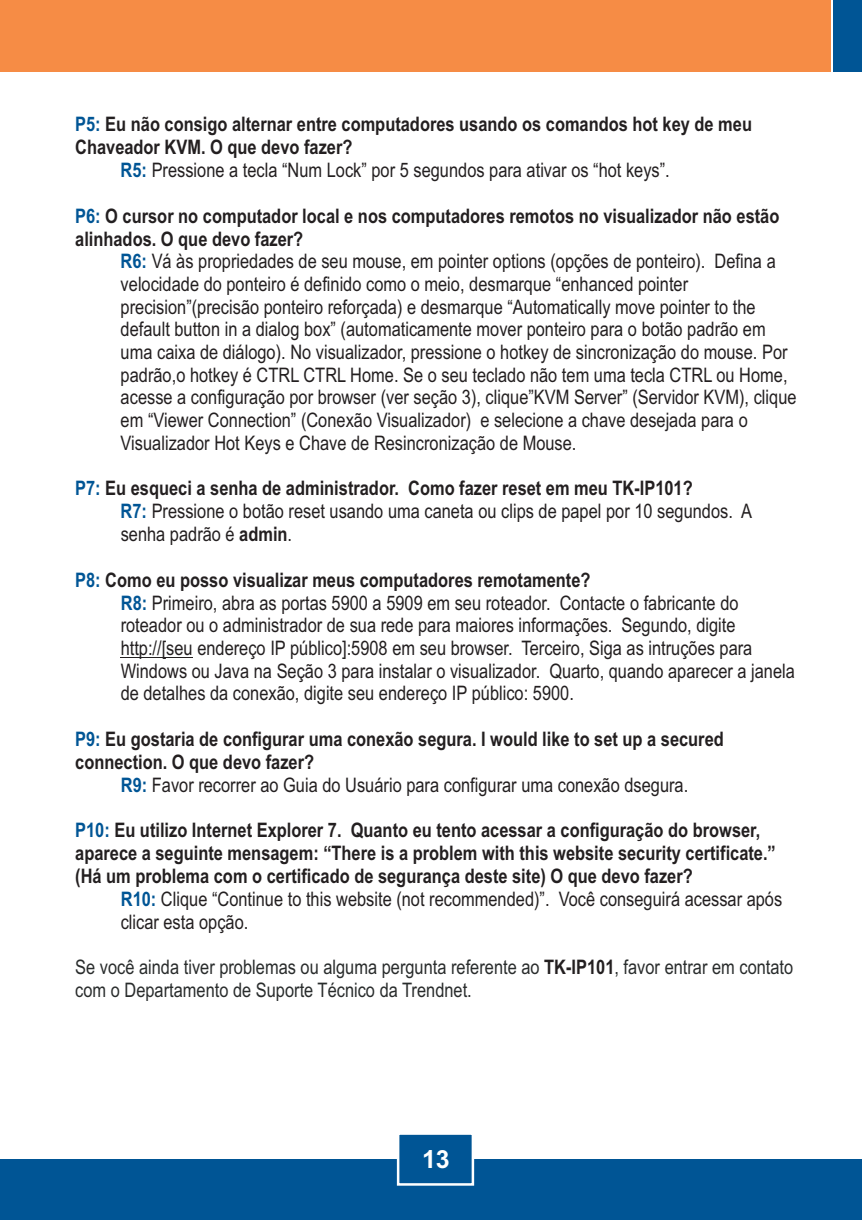
<style>
.page{position:relative;width:862px;height:1220px;background:#fff}
.page>*{position:absolute;margin:0;border:0;box-sizing:border-box;transform-origin:0 0}
.t1{font:700 25px "Arial";color:#fff}
.t2{font:20px/22.8px "Arial Narrow";color:#231f20}
.t3{font:700 20px/22.8px "Arial Narrow";color:#231f20}
.t4{font:20px/22.8px "Arial Narrow";color:#292c2c}
.s1{color:#005595}
.s2{font-weight:700;color:#005595}
.s3{font-weight:700}
.s4{font-weight:700;color:#231f20}
</style>
<div class="page">
<div style="left:0;top:1159px;width:861px;height:61px;background:#005595"></div>
<div style="left:0;top:0;width:830px;height:72px;background:#f68c45"></div>
<div style="left:832px;top:0;width:29px;height:72px;background:#005595"></div>
<svg style="left:396px;top:1134px;width:79px;height:52px"></svg>
<hr style="left:121px;top:656px;width:72px;height:1px;background:#231f20">
<p class="t3" style="left:75px;top:115px;width:678px"><span class="s1">P5:</span> Eu não consigo alternar entre computadores usando os comandos hot key de meu</p>
<p class="t2" style="left:121px;top:161px;width:550px"><span class="s2">R5:</span> Pressione a tecla “Num Lock” por 5 segundos para ativar os “hot keys”.</p>
<p class="t3" style="left:75px;top:206px;width:705px"><span class="s1">P6:</span> O cursor no computador local e nos computadores remotos no visualizador não estão</p>
<p class="t2" style="left:121px;top:252px;width:656px"><span class="s2">R6:</span> Vá às propriedades de seu mouse, em pointer options (opções de ponteiro). Defina a</p>
<p class="t3" style="left:75px;top:138px;width:279px">Chaveador KVM. O que devo fazer?</p>
<p class="t3" style="left:75px;top:229px;width:229px">alinhados. O que devo fazer?</p>
<p class="t2" style="left:121px;top:274px;width:677px">velocidade do ponteiro é definido como o meio, desmarque “enhanced pointer precision”(precisão ponteiro reforçada) e desmarque “Automatically move pointer to the default button in a dialog box” (automaticamente mover ponteiro para o botão padrão em uma caixa de diálogo). No visualizador, pressione o hotkey de sincronização do mouse. Por padrão,o hotkey é CTRL CTRL Home. Se o seu teclado não tem uma tecla CTRL ou Home, acesse a configuração por browser (ver seção 3), clique”KVM Server” (Servidor KVM), clique em “Viewer Connection” (Conexão Visualizador) e selecione a chave desejada para o Visualizador Hot Keys e Chave de Resincronização de Mouse.</p>
<p class="t2" style="left:121px;top:478px;width:632px;text-indent:-45px"><span class="s2">P7:</span> <span class="s3">Eu esqueci a senha de administrador. Como fazer reset em meu TK-IP101?<br></span><span class="s2">R7:</span> Pressione o botão reset usando uma caneta ou clips de papel por 10 segundos. A</p>
<p class="t2" style="left:121px;top:524px;width:173px">senha padrão é <span class="s3">admin</span>.</p>
<p class="t2" style="left:121px;top:570px;width:675px;text-indent:-45px"><span class="s2">P8:</span> <span class="s3">Como eu posso visualizar meus computadores remotamente?<br></span><span class="s2">R8:</span> Primeiro, abra as portas 5900 a 5909 em seu roteador. Contacte o fabricante do roteador ou o administrador de sua rede para maiores informações. Segundo, digite http://[seu endereço IP público]:5908 em seu browser. Terceiro, Siga as intruções para Windows ou Java na Seção 3 para instalar o visualizador. Quarto, quando aparecer a janela de detalhes da conexão, digite seu endereço IP público: 5900.</p>
<p class="t3" style="left:75px;top:729px;width:650px"><span class="s1">P9:</span> Eu gostaria de configurar uma conexão segura. I would like to set up a secured</p>
<p class="t3" style="left:75px;top:752px;width:240px">connection. O que devo fazer?</p>
<p class="t2" style="left:121px;top:775px;width:568px"><span class="s2">R9:</span> Favor recorrer ao Guia do Usuário para configurar uma conexão dsegura.</p>
<p class="t3" style="left:75px;top:821px;width:702px"><span class="s1">P10:</span> Eu utilizo Internet Explorer 7. Quanto eu tento acessar a configuração do browser, aparece a seguinte mensagem: “There is a problem with this website security certificate.” (Há um problema com o certificado de segurança deste site) O que devo fazer?</p>
<p class="t2" style="left:121px;top:889px;width:663px"><span class="s2">R10:</span> Clique “Continue to this website (not recommended)”. Você conseguirá acessar após clicar esta opção.</p>
<p class="t4" style="left:75px;top:957px;width:719px">Se você ainda tiver problemas ou alguma pergunta referente ao <span class="s4">TK-IP101</span>, favor entrar em contato com o Departamento de Suporte Técnico da Trendnet.</p>
<p class="t1" style="left:422px;top:1149px;width:29px">13</p>
</div>
